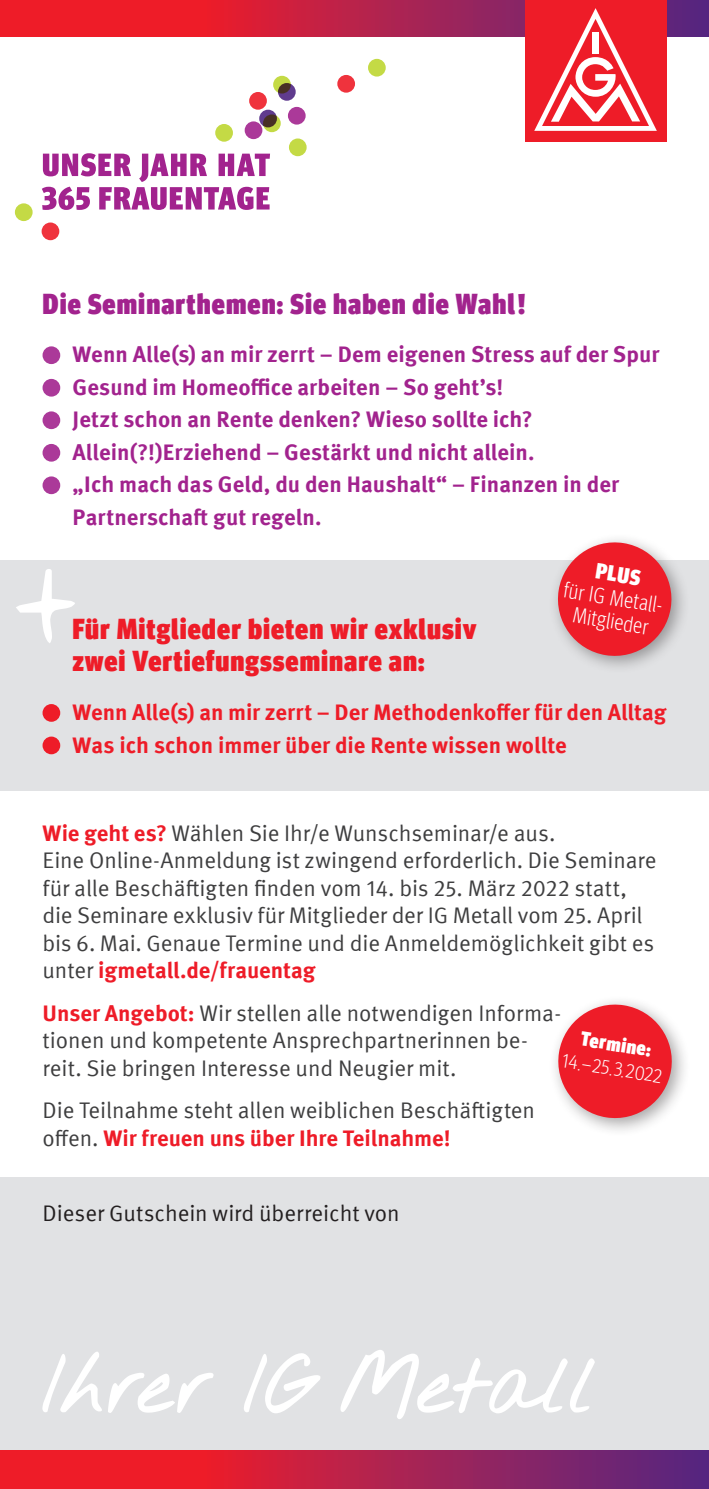
<style>
.page{position:relative;width:709px;height:1489px;background:#fff}
.page>*{position:absolute;margin:0;border:0;box-sizing:border-box;transform-origin:0 0}
.t1{font:900 condensed 28.75px/32.5px "Meta Head IGM";letter-spacing:.035em;color:#ee1c28}
.t2{font:900 condensed 28.75px "Meta Head IGM";letter-spacing:.035em;color:#a2238e}
.t3{font:22.5px/27.5px "Meta IGM";letter-spacing:-.005em;color:#3e3e3f}
.t4{font:700 22.5px/32.5px "Meta IGM";color:#a2238e}
.t5{font:700 22.5px/32.5px "Meta IGM";color:#ee1c28}
.t6{font:22.5px "Meta IGM";color:#231f20}
.Störer_2__Zeile___Bl{font:300 condensed 22px "Meta Head IGM";color:#fff}
.Störer_2__Zeile___Bl-2{font:900 condensed 22px "Meta Head IGM";color:#fff}
.Störer_2__Zeile___Bl-3{font:900 condensed 20px "Meta Head IGM";color:#fff}
.Störer_2__Zeile___Bl-4{font:300 condensed 19.25px "Meta Head IGM";color:#fff}
.s1{font-weight:700;color:#ee1c28}
</style>
<div class="page">
<div style="left:0;top:1177px;width:709px;height:311px;background:#e1e2e4"></div>
<svg style="left:42px;top:1350px;width:553px;height:69px"></svg>
<div style="left:0;top:560px;width:709px;height:230px;background:#e1e2e4"></div>
<div style="left:549px;top:995px;width:141px;height:141px;background:#231f20;opacity:.4"></div>
<svg style="left:554px;top:1000px;width:122px;height:122px"></svg>
<svg style="left:0;top:0;width:709px;height:36px;background:#c41f41"></svg>
<svg style="left:0;top:1450px;width:709px;height:38px;background:#b4204b"></svg>
<div style="left:524px;top:0;width:142px;height:142px;background:#ee1c28"></div>
<svg style="left:534px;top:8px;width:123px;height:123px"></svg>
<svg style="left:15px;top:203px;width:18px;height:18px"></svg>
<svg style="left:215px;top:124px;width:18px;height:18px"></svg>
<div style="left:42px;top:222px;width:17px;height:18px;background:#ef333d;border-radius:50%"></div>
<svg style="left:288px;top:107px;width:18px;height:18px"></svg>
<svg style="left:249px;top:92px;width:18px;height:18px"></svg>
<svg style="left:289px;top:138px;width:18px;height:18px"></svg>
<svg style="left:278px;top:83px;width:18px;height:18px"></svg>
<div style="left:245px;top:121px;width:17px;height:18px;background:#ab3999;border-radius:50%"></div>
<svg style="left:368px;top:59px;width:18px;height:18px"></svg>
<div style="left:259px;top:110px;width:18px;height:17px;background:#603b8e;border-radius:50%"></div>
<svg style="left:337px;top:75px;width:18px;height:18px"></svg>
<svg style="left:273px;top:76px;width:18px;height:17px"></svg>
<svg style="left:263px;top:114px;width:18px;height:18px"></svg>
<svg style="left:42px;top:153px;width:228px;height:57px"></svg>
<div style="left:548px;top:533px;width:142px;height:141px;background:#231f20;opacity:.4"></div>
<svg style="left:554px;top:538px;width:121px;height:122px"></svg>
<div style="left:43px;top:346px;width:17px;height:18px;background:#ab3999;border-radius:50%"></div>
<div style="left:43px;top:379px;width:17px;height:17px;background:#ab3999;border-radius:50%"></div>
<div style="left:43px;top:411px;width:17px;height:18px;background:#ab3999;border-radius:50%"></div>
<div style="left:43px;top:444px;width:17px;height:17px;background:#ab3999;border-radius:50%"></div>
<div style="left:43px;top:476px;width:17px;height:18px;background:#ab3999;border-radius:50%"></div>
<div style="left:43px;top:704px;width:17px;height:17px;background:#ee1c28;border-radius:50%"></div>
<div style="left:43px;top:736px;width:17px;height:18px;background:#ee1c28;border-radius:50%"></div>
<svg style="left:16px;top:569px;width:59px;height:74px"></svg>
<p class="t2" style="left:43px;top:280px;width:484px">Die Seminarthemen: Sie haben die Wahl!</p>
<p class="t4" style="left:73px;top:337px;width:588px">Wenn Alle(s) an mir zerrt – Dem eigenen Stress auf der Spur Gesund im Homeoffice arbeiten – So geht’s!<br>Jetzt schon an Rente denken? Wieso sollte ich?<br>Allein(?!)Erziehend – Gestärkt und nicht allein.<br>„Ich mach das Geld, du den Haushalt“ – Finanzen in der Partnerschaft gut regeln.</p>
<h4 class="Störer_2__Zeile___Bl-2" style="left:598px;top:553px;width:46px;rotate:9deg">PLUS</h4>
<h4 class="Störer_2__Zeile___Bl" style="left:566px;top:574px;width:107px;rotate:9deg">für IG Metall-</h4>
<h4 class="Störer_2__Zeile___Bl" style="left:575px;top:599px;width:78px;rotate:9deg">Mitglieder</h4>
<p class="t1" style="left:73px;top:610px;width:405px">Für Mitglieder bieten wir exklusiv zwei Vertiefungsseminare an:</p>
<p class="t5" style="left:73px;top:694px;width:595px">Wenn Alle(s) an mir zerrt – Der Methodenkoffer für den Alltag<br>Was ich schon immer über die Rente wissen wollte</p>
<p class="t3" style="left:43px;top:817px;width:615px"><span class="s1">Wie geht es?</span> Wählen Sie Ihr/e Wunschseminar/e aus.<br>Eine Online-Anmeldung ist zwingend erforderlich. Die Seminare für alle Beschäftigten finden vom 14. bis 25. März 2022 statt, die Seminare exklusiv für Mitglieder der IG Metall vom 25. April bis 6. Mai. Genaue Termine und die Anmeldemöglichkeit gibt es unter <span class="s1">igmetall.de/frauentag</span></p>
<p class="t3" style="left:43px;top:997px;width:520px"><span class="s1">Unser Angebot:</span> Wir stellen alle notwendigen Informa&shy;tionen und kompetente Ansprechpartnerinnen be&shy;reit. Sie bringen Interesse und Neugier mit.</p>
<p class="t3" style="left:43px;top:1095px;width:494px">Die Teilnahme steht allen weiblichen Beschäftigten offen. <span class="s1">Wir freuen uns über Ihre Teilnahme!</span></p>
<h4 class="Störer_2__Zeile___Bl-3" style="left:583px;top:1022px;width:72px;rotate:9deg">Termine:</h4>
<h4 class="Störer_2__Zeile___Bl-4" style="left:564px;top:1047px;width:102px;rotate:9deg">14.–25.3.2022</h4>
<p class="t6" style="left:43px;top:1196px;width:359px">Dieser Gutschein wird überreicht von</p>
</div>
